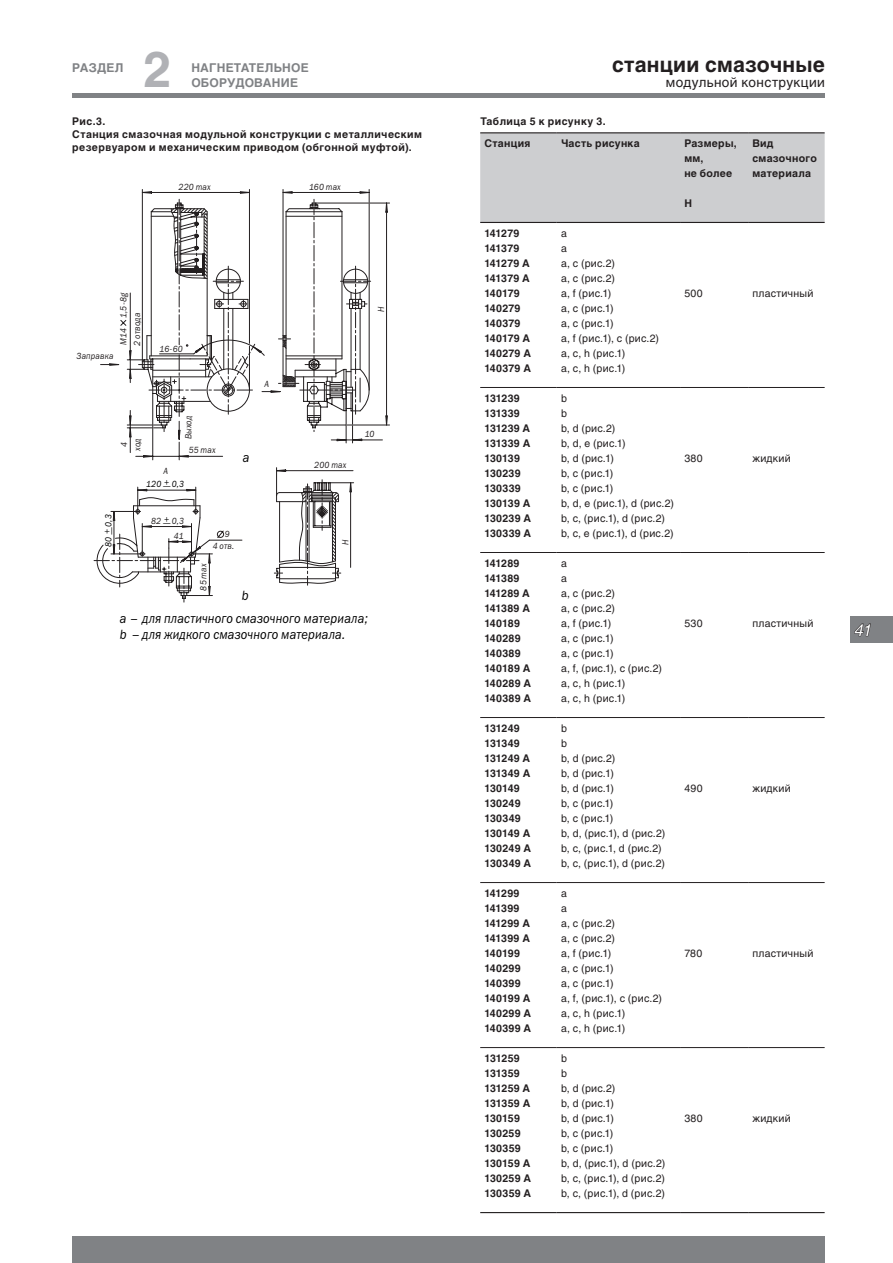
<style>
.page{position:relative;width:893px;height:1263px;background:#fff}
.page>*{position:absolute;margin:0;border:0;box-sizing:border-box;transform-origin:0 0}
.t1{font:700 49.5px "Helios";color:#b0b1b5}
.t2{font:700 21px "Helios";letter-spacing:.01em;color:#231f20}
.t3{font:italic 16.5px "Helios";color:#fff}
.t4{font:italic 13.5px/16.2px "Franklin Gothic Book C";letter-spacing:.015em;color:#000;scale:.9 1}
.t5{font:13.5px "Helios";letter-spacing:.03em;color:#231f20}
.t6{font:700 12px/15px "Helios";letter-spacing:.015em;color:#808285}
.t7{font:10.5px/15px "Helios";letter-spacing:.025em;color:#231f20}
.t8{font:700 10.5px/15px "Helios";letter-spacing:.025em;color:#231f20}
.t9{font:italic 9px "Franklin Gothic Book C";letter-spacing:.02em;color:#231f20;scale:.9 1}
.t10{font:italic 9px "Franklin Gothic Book C";color:#000;scale:.9 1}
.s1{color:#000}
</style>
<div class="page">
<div style="left:72px;top:1236px;width:753px;height:27px;background:#808285"></div>
<hr style="left:72px;top:94px;width:753px;height:4px;background:#808285">
<div style="left:850px;top:616px;width:43px;height:27px;background:#808285"></div>
<svg style="left:854px;top:623px;width:17px;height:13px"></svg>
<svg style="left:94px;top:189px;width:296px;height:413px"></svg>
<div style="left:480px;top:133px;width:345px;height:89px;background:#cdced0"></div>
<hr style="left:480px;top:132px;width:77px;height:1px;background:#231f20">
<hr style="left:557px;top:132px;width:123px;height:1px;background:#231f20">
<hr style="left:680px;top:132px;width:68px;height:1px;background:#231f20">
<hr style="left:748px;top:132px;width:77px;height:1px;background:#231f20">
<hr style="left:480px;top:222px;width:77px;height:1px;background:#231f20">
<hr style="left:557px;top:222px;width:123px;height:1px;background:#231f20">
<hr style="left:680px;top:222px;width:68px;height:1px;background:#231f20">
<hr style="left:748px;top:222px;width:77px;height:1px;background:#231f20">
<hr style="left:480px;top:387px;width:77px;height:1px;background:#231f20">
<hr style="left:557px;top:387px;width:123px;height:1px;background:#231f20">
<hr style="left:680px;top:387px;width:68px;height:1px;background:#231f20">
<hr style="left:748px;top:387px;width:77px;height:1px;background:#231f20">
<hr style="left:480px;top:552px;width:77px;height:1px;background:#231f20">
<hr style="left:557px;top:552px;width:123px;height:1px;background:#231f20">
<hr style="left:680px;top:552px;width:68px;height:1px;background:#231f20">
<hr style="left:748px;top:552px;width:77px;height:1px;background:#231f20">
<hr style="left:480px;top:717px;width:77px;height:1px;background:#231f20">
<hr style="left:557px;top:717px;width:123px;height:1px;background:#231f20">
<hr style="left:680px;top:717px;width:68px;height:1px;background:#231f20">
<hr style="left:748px;top:717px;width:77px;height:1px;background:#231f20">
<hr style="left:480px;top:882px;width:77px;height:1px;background:#231f20">
<hr style="left:557px;top:882px;width:123px;height:1px;background:#231f20">
<hr style="left:680px;top:882px;width:68px;height:1px;background:#231f20">
<hr style="left:748px;top:882px;width:77px;height:1px;background:#231f20">
<hr style="left:480px;top:1047px;width:77px;height:1px;background:#231f20">
<hr style="left:557px;top:1047px;width:123px;height:1px;background:#231f20">
<hr style="left:680px;top:1047px;width:68px;height:1px;background:#231f20">
<hr style="left:748px;top:1047px;width:77px;height:1px;background:#231f20">
<hr style="left:480px;top:1212px;width:77px;height:1px;background:#231f20">
<hr style="left:557px;top:1212px;width:123px;height:1px;background:#231f20">
<hr style="left:680px;top:1212px;width:68px;height:1px;background:#231f20">
<hr style="left:748px;top:1212px;width:77px;height:1px;background:#231f20">
<h1 class="t1" style="left:143px;top:41px;width:29px">2</h1>
<p class="t6" style="left:72px;top:61px;width:53px">РАЗДЕЛ</p>
<p class="t6" style="left:191px;top:61px;width:119px">НАГНЕТАТЕЛЬНОЕ<br>ОБОРУДОВАНИЕ</p>
<h2 class="t2" style="left:612px;top:53px;width:214px">станции смазочные</h2>
<p class="t5" style="left:666px;top:74px;width:161px">модульной конструкции</p>
<p class="t8" style="left:72px;top:115px;width:351px;line-height:12.6px">Рис.3.<br>Станция смазочная модульной конструкции с металлическим резервуаром и механическим приводом (обгонной муфтой).</p>
<p class="t8" style="left:484px;top:111px;width:123px;line-height:21.9px;text-indent:-4px">Таблица 5 к рисунку 3.<br>Станция</p>
<p class="t8" style="left:561px;top:136px;width:80px">Часть рисунка</p>
<p class="t8" style="left:684px;top:136px;width:54px">Размеры, мм,<br>не более</p>
<p class="t8" style="left:752px;top:136px;width:66px">Вид смазочного материала</p>
<p class="t8" style="left:684px;top:196px;width:9px">H</p>
<p class="t9" style="left:179px;top:182px;width:37px">220 max</p>
<p class="t9" style="left:309px;top:182px;width:37px">160 max</p>
<p class="t9" style="left:118px;top:318px;width:29px;rotate:-90deg">1,5-8g</p>
<p class="t9" style="left:118px;top:345px;width:20px;rotate:-90deg">М14</p>
<p class="t9" style="left:132px;top:346px;width:38px;rotate:-90deg">2 отвода</p>
<p class="t9" style="left:77px;top:351px;width:43px">Заправка</p>
<p class="t9" style="left:160px;top:344px;width:27px">16-60</p>
<p class="t9" style="left:119px;top:447px;width:7px;rotate:-90deg">4</p>
<p class="t9" style="left:133px;top:451px;width:16px;rotate:-90deg">ход</p>
<p class="t9" style="left:163px;top:466px;width:7px">А</p>
<p class="t9" style="left:184px;top:439px;width:28px;rotate:-90deg">Выход</p>
<p class="t9" style="left:189px;top:445px;width:31px">55 max</p>
<p class="t10" style="left:164px;top:479px;width:24px">+ 0,3</p>
<p class="t10" style="left:146px;top:479px;width:29px">120 —</p>
<p class="t4" style="left:243px;top:449px;width:9px">a</p>
<p class="t10" style="left:104px;top:547px;width:38px;rotate:-90deg">80 + 0,3</p>
<p class="t10" style="left:106px;top:535px;width:11px;rotate:-90deg">—</p>
<p class="t9" style="left:164px;top:516px;width:24px"><sup>+</sup> 0,3</p>
<p class="t9" style="left:151px;top:516px;width:24px">82<span class="s1">—</span></p>
<p class="t9" style="left:174px;top:531px;width:12px">41</p>
<p class="t9" style="left:225px;top:529px;width:7px">9</p>
<p class="t9" style="left:213px;top:541px;width:25px">4 отв.</p>
<p class="t9" style="left:198px;top:590px;width:32px;rotate:-90deg">85 max</p>
<p class="t4" style="left:242px;top:587px;width:9px">b</p>
<p class="t9" style="left:265px;top:379px;width:7px">А</p>
<p class="t9" style="left:376px;top:312px;width:7px;rotate:-90deg">H</p>
<p class="t9" style="left:314px;top:460px;width:37px">200 max</p>
<p class="t9" style="left:365px;top:429px;width:12px">10</p>
<p class="t9" style="left:341px;top:545px;width:7px;rotate:-90deg">H</p>
<p class="t4" style="left:120px;top:610px;width:277px">а – для пластичного смазочного материала; b – для жидкого смазочного материала.</p>
<p class="t8" style="left:484px;top:226px;width:48px">141279<br>141379<br>141279 А<br>141379 А<br>140179<br>140279<br>140379<br>140179 A<br>140279 A<br>140379 A</p>
<p class="t7" style="left:561px;top:226px;width:100px">а<br>а<br>а, c (рис.2)<br>а, c (рис.2)<br>а, f (рис.1)<br>а, c (рис.1)<br>а, c (рис.1)<br>а, f (рис.1), c (рис.2) а, c, h (рис.1)<br>а, c, h (рис.1)</p>
<p class="t8" style="left:484px;top:391px;width:48px">131239<br>131339<br>131239 А<br>131339 А<br>130139<br>130239<br>130339<br>130139 А<br>130239 А<br>130339 А</p>
<p class="t7" style="left:561px;top:391px;width:115px">b<br>b<br>b, d (рис.2)<br>b, d, e (рис.1)<br>b, d (рис.1)<br>b, c (рис.1)<br>b, c (рис.1)<br>b, d, e (рис.1), d (рис.2) b, c, (рис.1), d (рис.2) b, c, e (рис.1), d (рис.2)</p>
<p class="t8" style="left:484px;top:556px;width:48px">141289<br>141389<br>141289 А<br>141389 А<br>140189<br>140289<br>140389<br>140189 A<br>140289 A<br>140389 A</p>
<p class="t7" style="left:561px;top:556px;width:102px">а<br>а<br>а, c (рис.2)<br>а, c (рис.2)<br>а, f (рис.1)<br>а, c (рис.1)<br>а, c (рис.1)<br>а, f, (рис.1), c (рис.2) а, c, h (рис.1)<br>а, c, h (рис.1)</p>
<p class="t8" style="left:484px;top:721px;width:48px">131249<br>131349<br>131249 А<br>131349 А<br>130149<br>130249<br>130349<br>130149 А<br>130249 А<br>130349 А</p>
<p class="t7" style="left:561px;top:721px;width:106px">b<br>b<br>b, d (рис.2)<br>b, d (рис.1)<br>b, d (рис.1)<br>b, c (рис.1)<br>b, c (рис.1)<br>b, d, (рис.1), d (рис.2) b, c, (рис.1, d (рис.2) b, c, (рис.1), d (рис.2)</p>
<p class="t8" style="left:484px;top:886px;width:48px">141299<br>141399<br>141299 А<br>141399 А<br>140199<br>140299<br>140399<br>140199 A<br>140299 A<br>140399 A</p>
<p class="t7" style="left:561px;top:886px;width:102px">а<br>а<br>а, c (рис.2)<br>а, c (рис.2)<br>а, f (рис.1)<br>а, c (рис.1)<br>а, c (рис.1)<br>а, f, (рис.1), c (рис.2) а, c, h (рис.1)<br>а, c, h (рис.1)</p>
<p class="t8" style="left:484px;top:1051px;width:48px">131259<br>131359<br>131259 А<br>131359 А<br>130159<br>130259<br>130359<br>130159 А<br>130259 А<br>130359 А</p>
<p class="t7" style="left:561px;top:1051px;width:106px">b<br>b<br>b, d (рис.2)<br>b, d (рис.1)<br>b, d (рис.1)<br>b, c (рис.1)<br>b, c (рис.1)<br>b, d, (рис.1), d (рис.2) b, c, (рис.1), d (рис.2) b, c, (рис.1), d (рис.2)</p>
<p class="t7" style="left:684px;top:286px;width:20px">500</p>
<p class="t7" style="left:752px;top:286px;width:63px">пластичный</p>
<p class="t7" style="left:684px;top:451px;width:20px">380</p>
<p class="t7" style="left:752px;top:451px;width:40px">жидкий</p>
<p class="t7" style="left:684px;top:616px;width:20px">530</p>
<p class="t7" style="left:752px;top:616px;width:63px">пластичный</p>
<p class="t7" style="left:684px;top:781px;width:20px">490</p>
<p class="t7" style="left:752px;top:781px;width:40px">жидкий</p>
<p class="t7" style="left:684px;top:946px;width:20px">780</p>
<p class="t7" style="left:752px;top:946px;width:63px">пластичный</p>
<p class="t7" style="left:684px;top:1111px;width:20px">380</p>
<p class="t7" style="left:752px;top:1111px;width:40px">жидкий</p>
<h3 class="t3" style="left:855px;top:620px;width:19px">41</h3>
</div>
